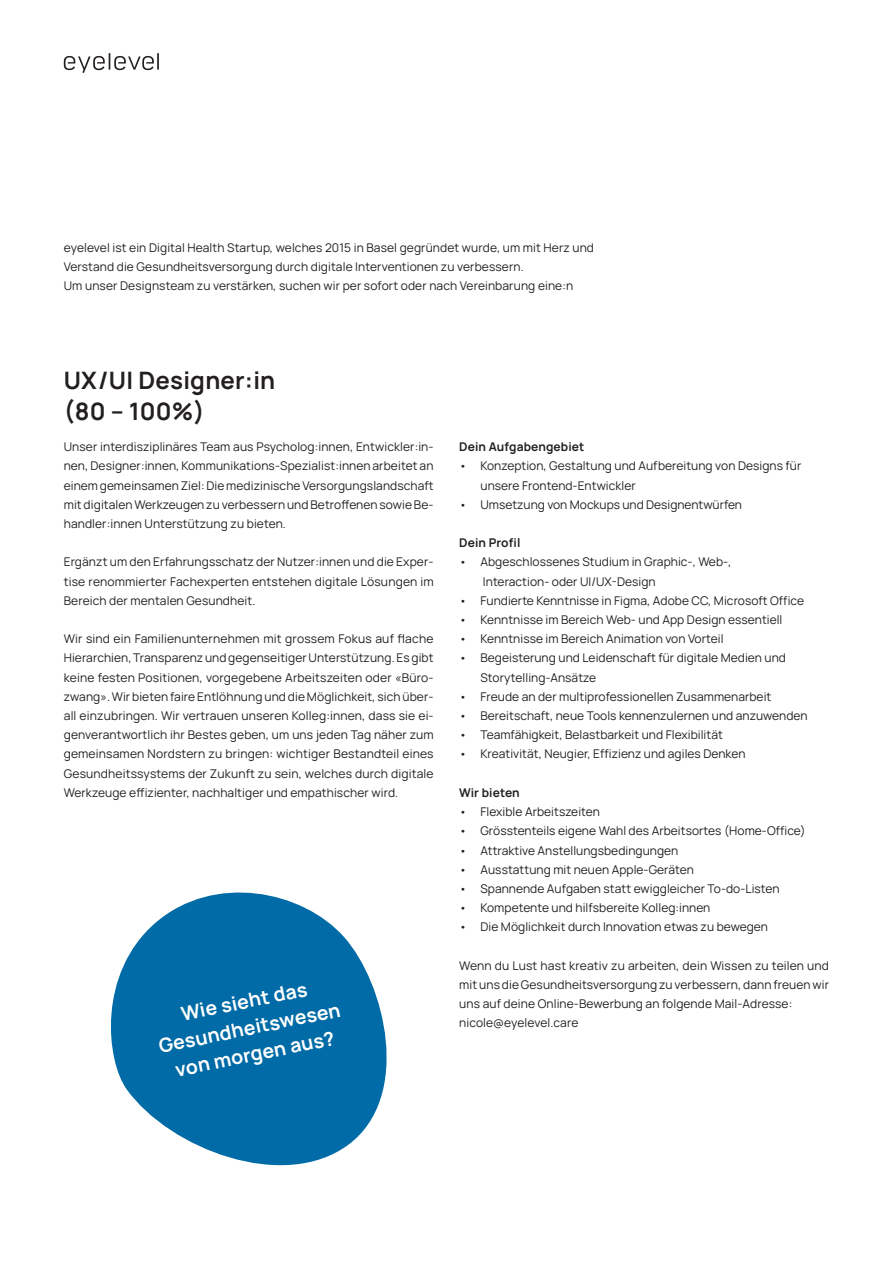
<style>
.page{position:relative;width:893px;height:1263px;background:#fff}
.page>*{position:absolute;margin:0;border:0;box-sizing:border-box;transform-origin:0 0}
.t1{font:700 24px/31.2px "Manrope";letter-spacing:.01em;color:#231f20}
.t2{font:700 19.5px/26.7px "Manrope";color:#fff;text-align:center}
.t3{font:12px/19.2px "Manrope";letter-spacing:.005em;color:#231f20}
.t4{font:700 12px "Manrope";letter-spacing:.01em;color:#231f20}
</style>
<div class="page">
<svg style="left:64px;top:53px;width:95px;height:20px"></svg>
<svg style="left:111px;top:892px;width:276px;height:274px;fill:#006ba6"></svg>
<p class="t3" style="left:64px;top:238px;width:532px">eyelevel ist ein Digital Health Startup, welches 2015 in Basel gegründet wurde, um mit Herz und<br>Verstand die Gesundheitsversorgung durch digitale Interventionen zu verbessern.<br>Um unser Designsteam zu verstärken, suchen wir per sofort oder nach Vereinbarung eine:n</p>
<h1 class="t1" style="left:64px;top:363px;width:213px">UX/UI Designer:in (80 – 100%)</h1>
<p class="t3" style="left:64px;top:437px;width:371px;text-align:justify">Unser interdisziplinäres Team aus Psycholog:innen, Entwickler:in&shy;nen, Designer:innen, Kommunikations-Spezialist:innen arbeitet an einem gemeinsamen Ziel: Die medizinische Versorgungslandschaft mit digitalen Werkzeugen zu verbessern und Betroffenen sowie Be&shy;handler:innen Unterstützung zu bieten.</p>
<p class="t3" style="left:64px;top:552px;width:371px;text-align:justify">Ergänzt um den Erfahrungsschatz der Nutzer:innen und die Exper&shy;tise renommierter Fachexperten entstehen digitale Lösungen im Bereich der mentalen Gesundheit.</p>
<p class="t3" style="left:64px;top:629px;width:371px;text-align:justify">Wir sind ein Familienunternehmen mit grossem Fokus auf flache Hierarchien, Transparenz und gegenseitiger Unterstützung. Es gibt keine festen Positionen, vorgegebene Arbeitszeiten oder «Büro&shy;zwang». Wir bieten faire Entlöhnung und die Möglichkeit, sich über&shy;all einzubringen. Wir vertrauen unseren Kolleg:innen, dass sie ei&shy;genverantwortlich ihr Bestes geben, um uns jeden Tag näher zum gemeinsamen Nordstern zu bringen: wichtiger Bestandteil eines Gesundheitssystems der Zukunft zu sein, welches durch digitale Werkzeuge effizienter, nachhaltiger und empathischer wird.</p>
<h2 class="t2" style="left:151px;top:1007px;width:186px;rotate:-12deg">Wie sieht das<br>Gesundheitswesen von morgen aus?</h2>
<p class="t4" style="left:459px;top:438px;width:127px">Dein Aufgabengebiet</p>
<p class="t3" style="left:480px;top:456px;width:322px;text-indent:-21px">• Konzeption, Gestaltung und Aufbereitung von Designs für unsere Frontend-Entwickler</p>
<p class="t3" style="left:459px;top:494px;width:284px">• Umsetzung von Mockups und Designentwürfen</p>
<p class="t4" style="left:459px;top:534px;width:63px">Dein Profil</p>
<p class="t3" style="left:483px;top:552px;width:250px;text-indent:-24px">• Abgeschlossenes Studium in Graphic-, Web-,<br>Interaction- oder UI/UX-Design</p>
<p class="t3" style="left:459px;top:590px;width:346px">• Fundierte Kenntnisse in Figma, Adobe CC, Microsoft Office</p>
<p class="t3" style="left:459px;top:610px;width:325px">• Kenntnisse im Bereich Web- und App Design essentiell</p>
<p class="t3" style="left:459px;top:629px;width:266px">• Kenntnisse im Bereich Animation von Vorteil</p>
<p class="t3" style="left:480px;top:648px;width:307px;text-indent:-21px">• Begeisterung und Leidenschaft für digitale Medien und<br>Storytelling-Ansätze</p>
<p class="t3" style="left:459px;top:686px;width:314px">• Freude an der multiprofessionellen Zusammenarbeit</p>
<p class="t3" style="left:459px;top:706px;width:350px">• Bereitschaft, neue Tools kennenzulernen und anzuwenden</p>
<p class="t3" style="left:459px;top:725px;width:265px">• Teamfähigkeit, Belastbarkeit und Flexibilität</p>
<p class="t3" style="left:459px;top:744px;width:288px">• Kreativität, Neugier, Effizienz und agiles Denken</p>
<p class="t4" style="left:459px;top:784px;width:62px">Wir bieten</p>
<p class="t3" style="left:459px;top:802px;width:142px">• Flexible Arbeitszeiten</p>
<p class="t3" style="left:459px;top:821px;width:348px">• Grösstenteils eigene Wahl des Arbeitsortes (Home-Office)</p>
<p class="t3" style="left:459px;top:840px;width:221px">• Attraktive Anstellungsbedingungen</p>
<p class="t3" style="left:459px;top:859px;width:236px">• Ausstattung mit neuen Apple-Geräten</p>
<p class="t3" style="left:459px;top:878px;width:322px">• Spannende Aufgaben statt ewiggleicher To-do-Listen</p>
<p class="t3" style="left:459px;top:898px;width:253px">• Kompetente und hilfsbereite Kolleg:innen</p>
<p class="t3" style="left:459px;top:917px;width:310px">• Die Möglichkeit durch Innovation etwas zu bewegen</p>
<p class="t3" style="left:459px;top:955px;width:371px">Wenn du Lust hast kreativ zu arbeiten, dein Wissen zu teilen und mit uns die Gesundheitsversorgung zu verbessern, dann freuen wir uns auf deine Online-Bewerbung an folgende Mail-Adresse: nicole@eyelevel.care</p>
</div>
